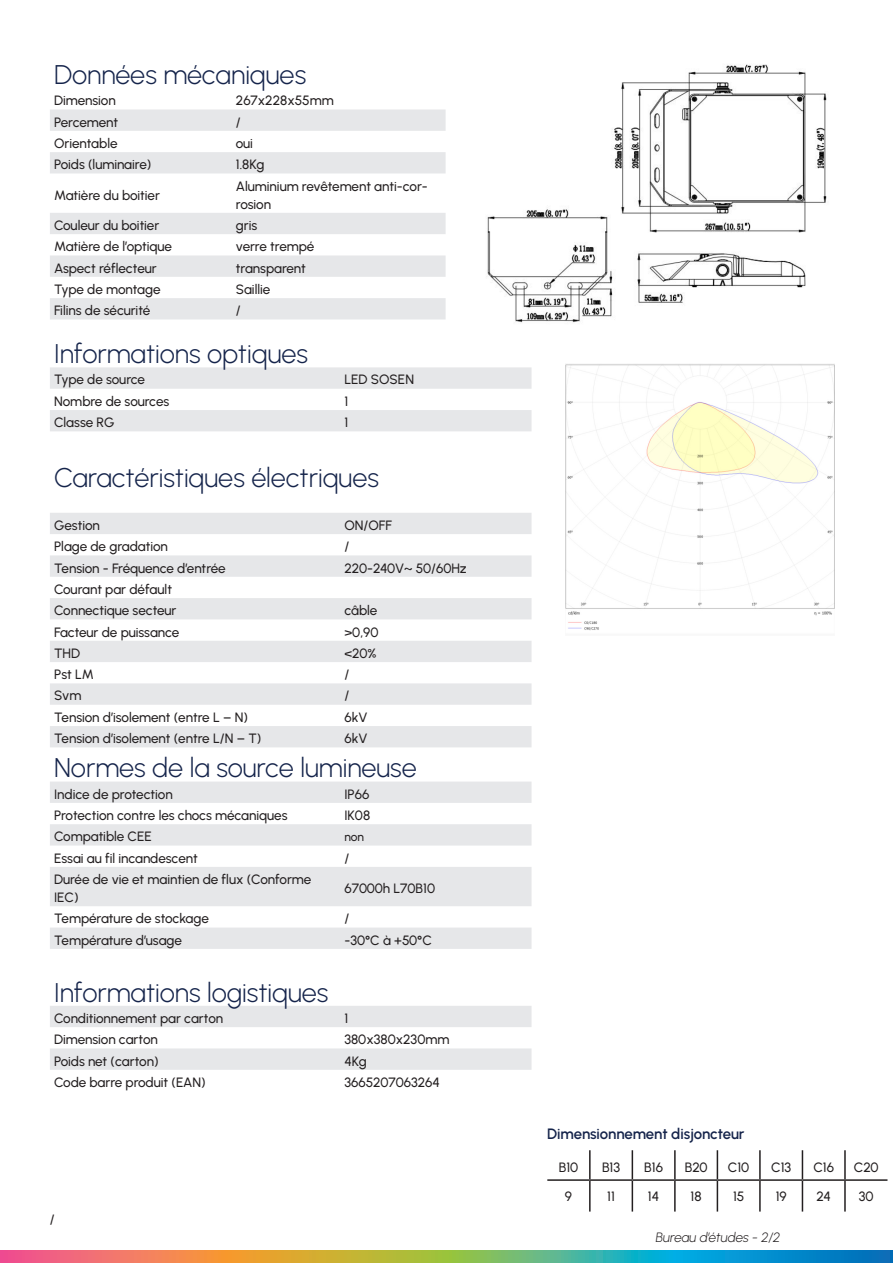
<style>
.page{position:relative;width:893px;height:1263px;background:#fff}
.page>*{position:absolute;margin:0;border:0;box-sizing:border-box;transform-origin:0 0}
.t1{font:300 27px "Urbanist";color:#15244b}
.Texte_courant{font:600 15px "Urbanist";letter-spacing:-.01em;color:#15244b}
.Texte_courant-2{font:500 13.5px/18px "Urbanist";letter-spacing:-.005em;color:#231f20}
.Texte_courant-3{font:italic 300 13.5px "Urbanist";color:#231f20}
.Texte_courant-4{font:500 12px "Urbanist";color:#231f20}
</style>
<div class="page">
<img style="left:487px;top:64px;width:340px;height:259px">
<svg style="left:50px;top:367px;width:481px;height:64px"></svg>
<svg style="left:50px;top:513px;width:481px;height:234px;fill:#e6e7e9"></svg>
<svg style="left:50px;top:781px;width:481px;height:289px"></svg>
<hr style="left:589px;top:1150px;width:2px;height:29px;background:#231f20">
<svg style="left:632px;top:1150px;width:1px;height:29px"></svg>
<hr style="left:674px;top:1150px;width:2px;height:29px;background:#231f20">
<svg style="left:717px;top:1150px;width:1px;height:29px"></svg>
<hr style="left:759px;top:1150px;width:2px;height:29px;background:#231f20">
<svg style="left:802px;top:1150px;width:1px;height:29px"></svg>
<hr style="left:844px;top:1150px;width:2px;height:29px;background:#231f20">
<hr style="left:547px;top:1179px;width:43px;height:2px;background:#231f20">
<hr style="left:590px;top:1179px;width:42px;height:2px;background:#231f20">
<hr style="left:589px;top:1181px;width:2px;height:30px;background:#231f20">
<hr style="left:632px;top:1179px;width:43px;height:2px;background:#231f20">
<hr style="left:632px;top:1181px;width:1px;height:30px;background:#231f20">
<hr style="left:675px;top:1179px;width:42px;height:2px;background:#231f20">
<hr style="left:674px;top:1181px;width:2px;height:30px;background:#231f20">
<hr style="left:717px;top:1179px;width:43px;height:2px;background:#231f20">
<hr style="left:717px;top:1181px;width:1px;height:30px;background:#231f20">
<hr style="left:760px;top:1179px;width:42px;height:2px;background:#231f20">
<hr style="left:759px;top:1181px;width:2px;height:30px;background:#231f20">
<hr style="left:802px;top:1179px;width:43px;height:2px;background:#231f20">
<hr style="left:802px;top:1181px;width:1px;height:30px;background:#231f20">
<hr style="left:845px;top:1179px;width:42px;height:2px;background:#231f20">
<hr style="left:844px;top:1181px;width:2px;height:30px;background:#231f20">
<img style="left:566px;top:364px;width:269px;height:267px">
<svg style="left:0;top:1250px;width:893px;height:13px;background:#849a7e"></svg>
<svg style="left:50px;top:109px;width:396px;height:210px"></svg>
<p class="t1" style="left:54px;top:57px;width:254px">Données mécaniques</p>
<p class="Texte_courant-2" style="left:54px;top:91px;width:63px">Dimension</p>
<p class="Texte_courant-2" style="left:236px;top:91px;width:99px">267x228x55mm</p>
<p class="Texte_courant-2" style="left:54px;top:112px;width:66px">Percement</p>
<p class="Texte_courant-2" style="left:236px;top:112px;width:6px">/</p>
<p class="Texte_courant-2" style="left:54px;top:134px;width:65px">Orientable</p>
<p class="Texte_courant-2" style="left:236px;top:134px;width:19px">oui</p>
<p class="Texte_courant-2" style="left:54px;top:155px;width:99px">Poids (luminaire)</p>
<p class="Texte_courant-2" style="left:236px;top:155px;width:30px">1.8Kg</p>
<p class="Texte_courant-2" style="left:54px;top:185px;width:107px">Matière du boitier</p>
<p class="Texte_courant-2" style="left:236px;top:176px;width:193px">Aluminium revêtement anti-cor&shy;rosion</p>
<p class="Texte_courant-2" style="left:54px;top:216px;width:107px">Couleur du boitier</p>
<p class="Texte_courant-2" style="left:236px;top:216px;width:23px">gris</p>
<p class="Texte_courant-2" style="left:54px;top:237px;width:119px">Matière de l’optique</p>
<p class="Texte_courant-2" style="left:236px;top:237px;width:80px">verre trempé</p>
<p class="Texte_courant-2" style="left:54px;top:258px;width:104px">Aspect réflecteur</p>
<p class="Texte_courant-2" style="left:236px;top:258px;width:72px">transparent</p>
<p class="Texte_courant-2" style="left:54px;top:280px;width:108px">Type de montage</p>
<p class="Texte_courant-2" style="left:236px;top:280px;width:36px">Saillie</p>
<p class="Texte_courant-2" style="left:54px;top:301px;width:98px">Filins de sécurité</p>
<p class="Texte_courant-2" style="left:236px;top:301px;width:6px">/</p>
<p class="t1" style="left:54px;top:336px;width:255px">Informations optiques</p>
<p class="Texte_courant-2" style="left:54px;top:370px;width:92px">Type de source</p>
<p class="Texte_courant-2" style="left:344px;top:370px;width:71px">LED SOSEN</p>
<p class="Texte_courant-2" style="left:54px;top:392px;width:117px">Nombre de sources</p>
<p class="Texte_courant-2" style="left:344px;top:392px;width:5px">1</p>
<p class="Texte_courant-2" style="left:54px;top:413px;width:62px">Classe RG</p>
<p class="Texte_courant-2" style="left:344px;top:413px;width:5px">1</p>
<p class="t1" style="left:54px;top:460px;width:326px">Caractéristiques électriques</p>
<p class="Texte_courant-2" style="left:54px;top:516px;width:47px">Gestion</p>
<p class="Texte_courant-2" style="left:344px;top:516px;width:49px">ON/OFF</p>
<p class="Texte_courant-2" style="left:54px;top:537px;width:115px">Plage de gradation</p>
<p class="Texte_courant-2" style="left:344px;top:537px;width:6px">/</p>
<p class="Texte_courant-2" style="left:54px;top:558px;width:173px">Tension - Fréquence d’entrée</p>
<p class="Texte_courant-2" style="left:344px;top:558px;width:124px">220-240V~ 50/60Hz</p>
<p class="Texte_courant-2" style="left:54px;top:580px;width:119px">Courant par défault</p>
<p class="Texte_courant-2" style="left:54px;top:601px;width:124px">Connectique secteur</p>
<p class="Texte_courant-2" style="left:344px;top:601px;width:35px">câble</p>
<p class="Texte_courant-2" style="left:54px;top:622px;width:127px">Facteur de puissance</p>
<p class="Texte_courant-2" style="left:344px;top:622px;width:36px">&gt;0,90</p>
<p class="Texte_courant-2" style="left:54px;top:644px;width:28px">THD</p>
<p class="Texte_courant-2" style="left:344px;top:644px;width:34px">&lt;20%</p>
<p class="Texte_courant-2" style="left:54px;top:665px;width:41px">Pst LM</p>
<p class="Texte_courant-2" style="left:344px;top:665px;width:6px">/</p>
<p class="Texte_courant-2" style="left:54px;top:686px;width:29px">Svm</p>
<p class="Texte_courant-2" style="left:344px;top:686px;width:6px">/</p>
<p class="Texte_courant-2" style="left:54px;top:708px;width:195px">Tension d’isolement (entre L – N)</p>
<p class="Texte_courant-2" style="left:344px;top:708px;width:25px">6kV</p>
<p class="Texte_courant-2" style="left:54px;top:729px;width:209px">Tension d’isolement (entre L/N – T)</p>
<p class="Texte_courant-2" style="left:344px;top:729px;width:25px">6kV</p>
<p class="t1" style="left:54px;top:750px;width:364px">Normes de la source lumineuse</p>
<p class="Texte_courant-2" style="left:54px;top:784px;width:120px">Indice de protection</p>
<p class="Texte_courant-2" style="left:344px;top:784px;width:26px">IP66</p>
<p class="Texte_courant-2" style="left:54px;top:806px;width:235px">Protection contre les chocs mécaniques</p>
<p class="Texte_courant-2" style="left:344px;top:806px;width:27px">IK08</p>
<p class="Texte_courant-2" style="left:54px;top:827px;width:99px">Compatible CEE</p>
<p class="Texte_courant-4" style="left:344px;top:828px;width:21px">non</p>
<p class="Texte_courant-2" style="left:54px;top:848px;width:145px">Essai au fil incandescent</p>
<p class="Texte_courant-2" style="left:344px;top:848px;width:6px">/</p>
<p class="Texte_courant-2" style="left:54px;top:870px;width:259px">Durée de vie et maintien de flux (Conforme<br>IEC)</p>
<p class="Texte_courant-2" style="left:344px;top:879px;width:92px">67000h L70B10</p>
<p class="Texte_courant-2" style="left:54px;top:909px;width:156px">Température de stockage</p>
<p class="Texte_courant-2" style="left:344px;top:909px;width:6px">/</p>
<p class="Texte_courant-2" style="left:54px;top:930px;width:129px">Température d’usage</p>
<p class="Texte_courant-2" style="left:344px;top:930px;width:89px">-30°C à +50°C</p>
<p class="t1" style="left:54px;top:975px;width:276px">Informations logistiques</p>
<p class="Texte_courant-2" style="left:54px;top:1009px;width:171px">Conditionnement par carton</p>
<p class="Texte_courant-2" style="left:344px;top:1009px;width:5px">1</p>
<p class="Texte_courant-2" style="left:54px;top:1030px;width:105px">Dimension carton</p>
<p class="Texte_courant-2" style="left:344px;top:1030px;width:106px">380x380x230mm</p>
<p class="Texte_courant-2" style="left:54px;top:1051px;width:106px">Poids net (carton)</p>
<p class="Texte_courant-2" style="left:344px;top:1051px;width:24px">4Kg</p>
<p class="Texte_courant-2" style="left:54px;top:1073px;width:153px">Code barre produit (EAN)</p>
<p class="Texte_courant-2" style="left:344px;top:1073px;width:97px">3665207063264</p>
<p class="Texte_courant-2" style="left:50px;top:1210px;width:6px">/</p>
<p class="Texte_courant" style="left:547px;top:1123px;width:199px">Dimensionnement disjoncteur</p>
<p class="Texte_courant-2" style="left:559px;top:1157px;width:21px">B10</p>
<p class="Texte_courant-2" style="left:602px;top:1157px;width:20px">B13</p>
<p class="Texte_courant-2" style="left:644px;top:1157px;width:20px">B16</p>
<p class="Texte_courant-2" style="left:685px;top:1157px;width:24px">B20</p>
<p class="Texte_courant-2" style="left:728px;top:1157px;width:23px">C10</p>
<p class="Texte_courant-2" style="left:771px;top:1157px;width:22px">C13</p>
<p class="Texte_courant-2" style="left:813px;top:1157px;width:22px">C16</p>
<p class="Texte_courant-2" style="left:854px;top:1157px;width:26px">C20</p>
<p class="Texte_courant-2" style="left:565px;top:1187px;width:9px">9</p>
<p class="Texte_courant-2" style="left:607px;top:1187px;width:9px">11</p>
<p class="Texte_courant-2" style="left:648px;top:1187px;width:13px">14</p>
<p class="Texte_courant-2" style="left:691px;top:1187px;width:12px">18</p>
<p class="Texte_courant-2" style="left:733px;top:1187px;width:13px">15</p>
<p class="Texte_courant-2" style="left:776px;top:1187px;width:12px">19</p>
<p class="Texte_courant-2" style="left:816px;top:1187px;width:16px">24</p>
<p class="Texte_courant-2" style="left:859px;top:1187px;width:16px">30</p>
<p class="Texte_courant-3" style="left:656px;top:1228px;width:126px">Bureau d’études - 2/2</p>
</div>
